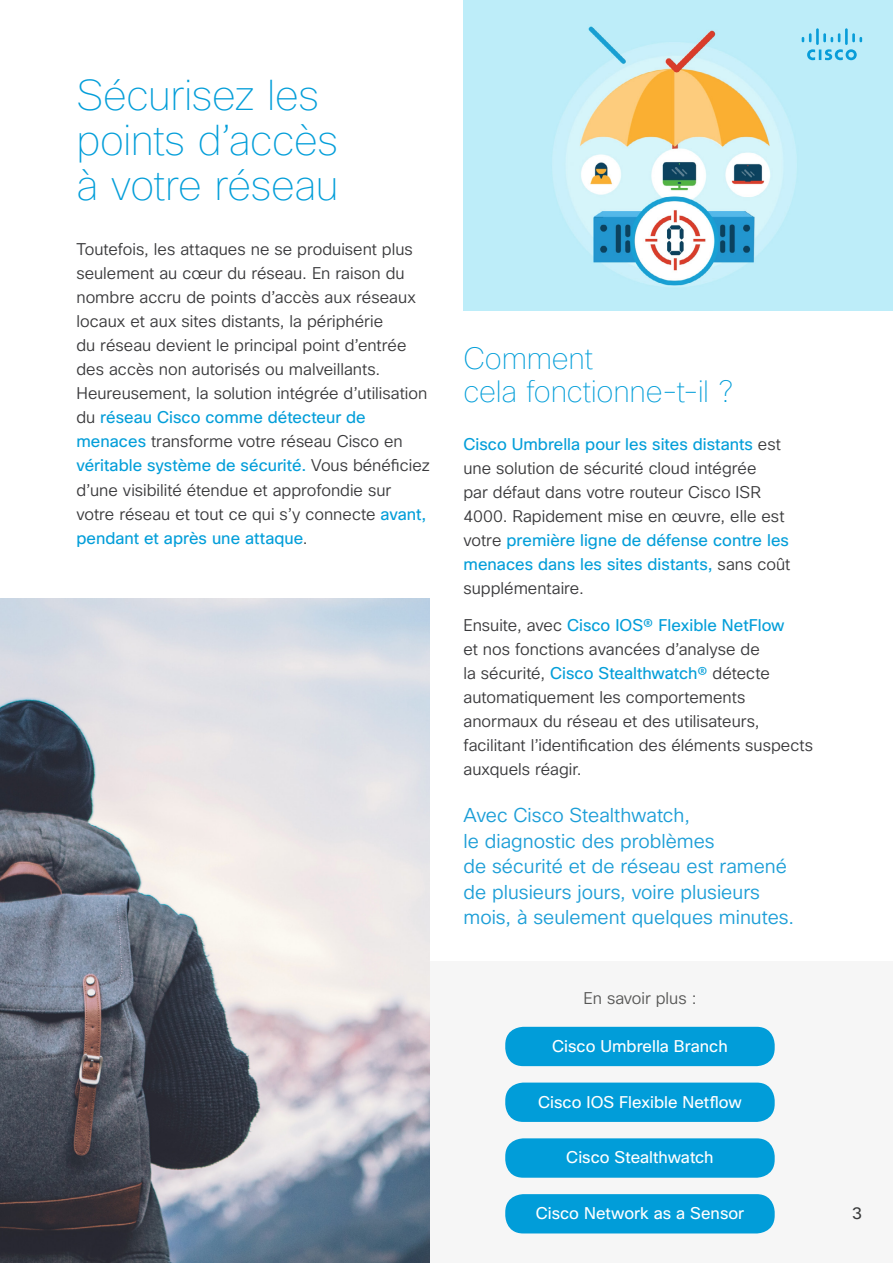
<style>
.page{position:relative;width:893px;height:1263px;background:#fff}
.page>*{position:absolute;margin:0;border:0;box-sizing:border-box;transform-origin:0 0}
.t1{font:100 42px/45px "Cisco Sans";letter-spacing:-.01em;color:#039ed9}
.t2{font:100 30px/33px "Cisco Sans";letter-spacing:-.01em;color:#039ed9}
.t3{font:300 19.5px/25.5px "Cisco Sans";color:#1c9ed7}
.t4{font:300 16.5px/24px "Cisco Sans";color:#39393b}
.t5{font:16.5px "Cisco Sans";color:#fff}
.t6{font:300 16.5px "Cisco Sans";color:#575756}
.t7{font:16.5px "Cisco Sans";color:#38393a}
.s1{font-weight:400;color:#089dd9}
.s2{font-weight:400;color:#039ed9}
</style>
<div class="page">
<img style="left:463px;top:0;width:430px;height:310px">
<div style="left:418px;top:962px;width:475px;height:301px;background:#f6f6f6"></div>
<svg style="left:802px;top:28px;width:60px;height:32px;background:#92d9f1"></svg>
<img style="left:0;top:598px;width:429px;height:665px">
<div style="left:505px;top:1082px;width:270px;height:40px;background:#019dd9;border-radius:18px"></div>
<div style="left:505px;top:1138px;width:270px;height:40px;background:#019dd9;border-radius:18px"></div>
<div style="left:505px;top:1194px;width:270px;height:39px;background:#019dd9;border-radius:18px"></div>
<div style="left:505px;top:1027px;width:270px;height:39px;background:#019dd9;border-radius:18px"></div>
<h1 class="t1" style="left:76px;top:74px;width:264px">Sécurisez les points d’accès à votre réseau</h1>
<p class="t4" style="left:76px;top:238px;width:355px">Toutefois, les attaques ne se produisent plus seulement au cœur du réseau. En raison du nombre accru de points d’accès aux réseaux locaux et aux sites distants, la périphérie<br>du réseau devient le principal point d’entrée des accès non autorisés ou malveillants.<br>Heureusement, la solution intégrée d’utilisation du <span class="s1">r</span><span class="s2">éseau Cisco comme détecteur de menaces</span> transforme votre réseau Cisco en <span class="s2">véritable système de sécurité.</span> Vous bénéficiez d’une visibilité étendue et approfondie sur votre réseau et tout ce qui s’y connecte <span class="s2">avant, pendant et après une attaque</span>.</p>
<h2 class="t2" style="left:463px;top:343px;width:271px">Comment<br>cela fonctionne-t-il ?</h2>
<p class="t4" style="left:463px;top:433px;width:328px"><span class="s2">Cisco Umbrella pour les sites distants</span> est une solution de sécurité cloud intégrée<br>par défaut dans votre routeur Cisco ISR 4000. Rapidement mise en œuvre, elle est votre <span class="s2">première ligne de défense contre les menaces dans les sites distants,</span> sans coût supplémentaire.</p>
<p class="t4" style="left:463px;top:614px;width:351px">Ensuite, avec <span class="s2">Cisco IOS® Flexible NetFlow<br></span>et nos fonctions avancées d’analyse de<br>la sécurité, <span class="s2">Cisco Stealthwatch®</span> détecte automatiquement les comportements anormaux du réseau et des utilisateurs, facilitant l’identification des éléments suspects auxquels réagir.</p>
<p class="t3" style="left:463px;top:803px;width:332px">Avec Cisco Stealthwatch,<br>le diagnostic des problèmes<br>de sécurité et de réseau est ramené de plusieurs jours, voire plusieurs mois, à seulement quelques minutes.</p>
<p class="t6" style="left:583px;top:988px;width:115px">En savoir plus :</p>
<p class="t5" style="left:552px;top:1035px;width:177px">Cisco Umbrella Branch</p>
<p class="t5" style="left:538px;top:1091px;width:205px">Cisco IOS Flexible Netflow</p>
<p class="t5" style="left:566px;top:1147px;width:149px">Cisco Stealthwatch</p>
<p class="t5" style="left:536px;top:1203px;width:210px">Cisco Network as a Sensor</p>
<p class="t7" style="left:852px;top:1203px;width:11px">3</p>
</div>
